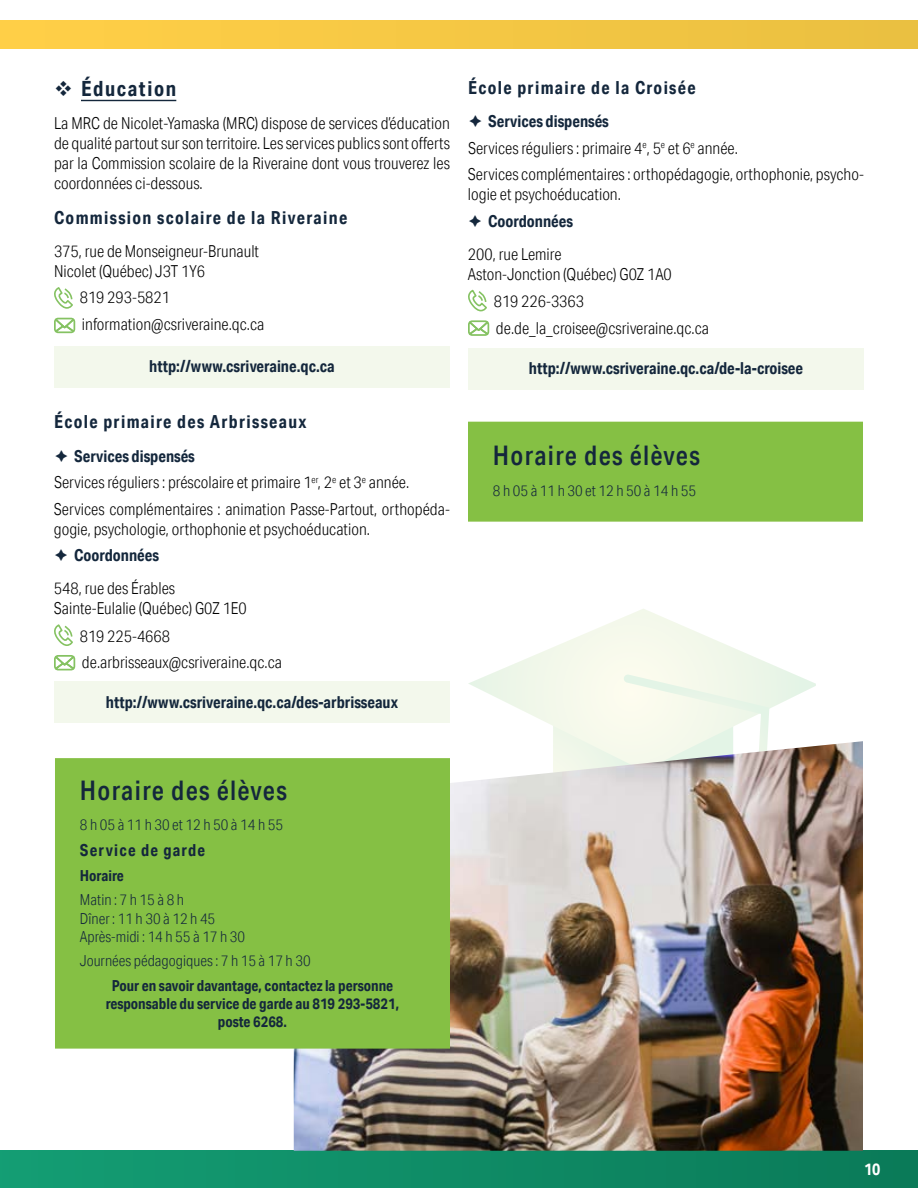
<style>
.page{position:relative;width:918px;height:1188px;background:#fff}
.page>*{position:absolute;margin:0;border:0;box-sizing:border-box;transform-origin:0 0}
.t1{font:500 27px "Aktiv Grotesk Cd";letter-spacing:.05em;color:#14273c}
.t2{font:700 21px "Aktiv Grotesk Cd";letter-spacing:.075em;color:#14273c}
.t3{font:700 18px "Aktiv Grotesk Cd";letter-spacing:.075em;color:#14273c}
.t4{font:700 16.65px "Aktiv Grotesk Cd";letter-spacing:.075em;color:#14273c}
.t5{font:300 16.5px/26.5px "Aktiv Grotesk Cd";color:#000}
.t6{font:700 16.5px "Aktiv Grotesk Cd";color:#14273c}
.t7{font:700 16.5px "Aktiv Grotesk Cd";color:#fff}
.t8{font:300 15.15px/18.3px "Aktiv Grotesk Cd";color:#14273c}
.t9{font:700 15.15px/18.3px "Aktiv Grotesk Cd";color:#14273c;text-align:center}
.s1{font-weight:700;color:#14273c}
</style>
<div class="page">
<div style="left:0;top:1151px;width:918px;height:37px;background:linear-gradient(to right,#149e74,#0a7a58)"></div>
<svg style="left:468px;top:609px;width:348px;height:117px"></svg>
<svg style="left:553px;top:675px;width:217px;height:66px;background:#f4f8eb"></svg>
<div style="left:468px;top:348px;width:395px;height:42px;background:#f3f8ec"></div>
<div style="left:54px;top:682px;width:395px;height:41px;background:#f3f8ec"></div>
<div style="left:55px;top:346px;width:395px;height:42px;background:#f3f8ec"></div>
<hr style="left:81px;top:100px;width:95px;height:1px;background:#14273c">
<svg style="left:54px;top:288px;width:19px;height:21px"></svg>
<svg style="left:54px;top:318px;width:21px;height:15px"></svg>
<img style="left:294px;top:741px;width:569px;height:410px">
<div style="left:0;top:21px;width:918px;height:28px;background:#f5c744"></div>
<svg style="left:468px;top:290px;width:19px;height:21px"></svg>
<svg style="left:468px;top:320px;width:21px;height:16px"></svg>
<svg style="left:54px;top:625px;width:19px;height:21px"></svg>
<svg style="left:54px;top:655px;width:21px;height:15px"></svg>
<div style="left:55px;top:758px;width:395px;height:291px;background:#85c044"></div>
<div style="left:468px;top:422px;width:395px;height:100px;background:#85c044"></div>
<p class="t2" style="left:81px;top:76px;width:97px">Éducation</p>
<p class="t5" style="left:54px;top:113px;width:398px;line-height:19.8px;text-align:justify">La MRC de Nicolet-Yamaska (MRC) dispose de services d’éducation de qualité partout sur son territoire. Les services publics sont offerts par la Commission scolaire de la Riveraine dont vous trouverez les coordonnées ci-dessous.</p>
<p class="t3" style="left:54px;top:206px;width:295px">Commission scolaire de la Riveraine</p>
<p class="t5" style="left:54px;top:241px;width:207px;line-height:19.8px">375, rue de Monseigneur-Brunault<br>Nicolet (Québec) J3T 1Y6</p>
<p class="t5" style="left:80px;top:284px;width:186px">819 293-5821 information@csriveraine.qc.ca</p>
<p class="t6" style="left:149px;top:356px;width:187px">http://www.csriveraine.qc.ca</p>
<p class="t3" style="left:54px;top:411px;width:254px">École primaire des Arbrisseaux</p>
<p class="t5" style="left:54px;top:443px;width:398px;text-indent:20px"><span class="s1">Services dispensés<br></span>Services réguliers : préscolaire et primaire 1<sup>er</sup>, 2<sup>e</sup> et 3<sup>e</sup> année.<br>Services complémentaires : animation Passe-Partout, orthopéda-</p>
<p class="t5" style="left:54px;top:515px;width:318px">gogie, psychologie, orthophonie et psychoéducation.</p>
<p class="t6" style="left:74px;top:545px;width:86px">Coordonnées</p>
<p class="t5" style="left:54px;top:579px;width:194px;line-height:19.8px">548, rue des Érables<br>Sainte-Eulalie (Québec) G0Z 1E0</p>
<p class="t5" style="left:80px;top:623px;width:204px">819 225-4668 de.arbrisseaux@csriveraine.qc.ca</p>
<p class="t6" style="left:106px;top:692px;width:294px">http://www.csriveraine.qc.ca/des-arbrisseaux</p>
<p class="t3" style="left:468px;top:76px;width:229px">École primaire de la Croisée</p>
<p class="t5" style="left:468px;top:108px;width:397px;text-indent:20px"><span class="s1">Services dispensés<br></span>Services réguliers : primaire 4<sup>e</sup>, 5<sup>e</sup> et 6<sup>e</sup> année.<br>Services complémentaires : orthopédagogie, orthophonie, psycho-</p>
<p class="t5" style="left:468px;top:181px;width:154px">logie et psychoéducation.</p>
<p class="t6" style="left:488px;top:211px;width:86px">Coordonnées</p>
<p class="t5" style="left:468px;top:244px;width:205px;line-height:19.8px">200, rue Lemire<br>Aston-Jonction (Québec) G0Z 1A0</p>
<p class="t5" style="left:494px;top:288px;width:217px">819 226-3363 de.de_la_croisee@csriveraine.qc.ca</p>
<p class="t6" style="left:529px;top:358px;width:276px">http://www.csriveraine.qc.ca/de-la-croisee</p>
<h1 class="t1" style="left:493px;top:439px;width:208px">Horaire des élèves</h1>
<p class="t8" style="left:493px;top:481px;width:205px">8 h 05 à 11 h 30 et 12 h 50 à 14 h 55</p>
<h1 class="t1" style="left:80px;top:774px;width:208px">Horaire des élèves</h1>
<p class="t8" style="left:80px;top:816px;width:205px">8 h 05 à 11 h 30 et 12 h 50 à 14 h 55</p>
<p class="t4" style="left:80px;top:840px;width:127px">Service de garde</p>
<p class="t9" style="left:80px;top:866px;width:45px">Horaire</p>
<p class="t8" style="left:80px;top:891px;width:167px">Matin : 7 h 15 à 8 h<br>Dîner : 11 h 30 à 12 h 45<br>Après-midi : 14 h 55 à 17 h 30</p>
<p class="t8" style="left:80px;top:952px;width:232px">Journées pédagogiques : 7 h 15 à 17 h 30</p>
<p class="t9" style="left:106px;top:976px;width:295px">Pour en savoir davantage, contactez la personne responsable du service de garde au 819 293-5821, poste 6268.</p>
<p class="t7" style="left:864px;top:1159px;width:18px">10</p>
</div>
